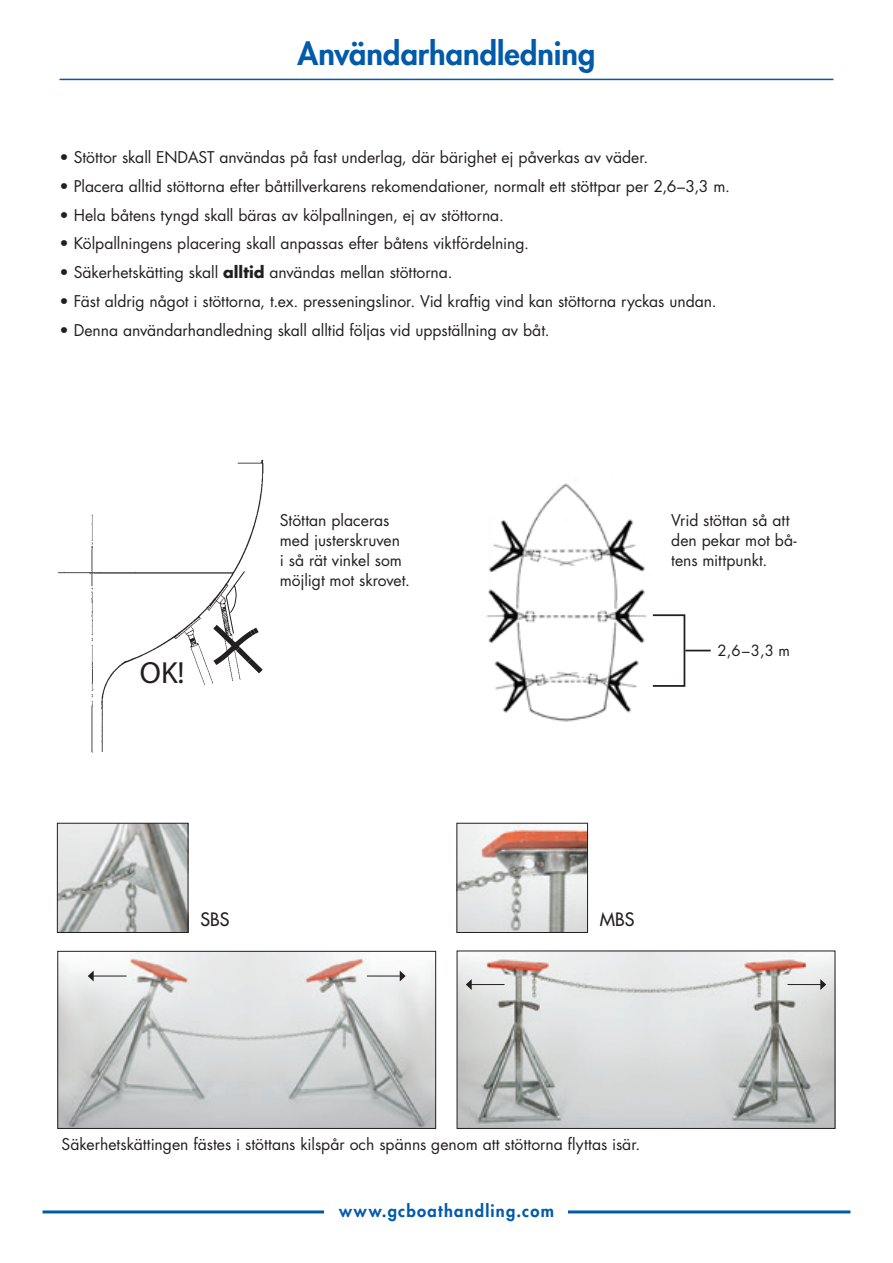
<style>
.page{position:relative;width:893px;height:1263px;background:#fff}
.page>*{position:absolute;margin:0;border:0;box-sizing:border-box;transform-origin:0 0}
.t1{font:800 30.75px "Futura LT";color:#015aaa}
.t2{font:600 30.6px "Avant Garde";color:#231f20}
.t3{font:18px "Futura LT";color:#231f20}
.t4{font:800 16.5px "Futura LT";letter-spacing:.08em;color:#015aaa}
.t5{font:15.75px/20.2px "Futura LT";color:#231f20}
.t6{font:15px "Futura LT";color:#231f20}
.s1{font-weight:700}
</style>
<div class="page">
<hr style="left:43px;top:1210px;width:807px;height:3px;background:#015aaa">
<div style="left:325px;top:1200px;width:243px;height:20px;background:#fff"></div>
<img style="left:58px;top:459px;width:206px;height:294px">
<svg style="left:213px;top:571px;width:50px;height:102px"></svg>
<img style="left:459px;top:952px;width:374px;height:175px">
<div style="left:457px;top:950px;width:378px;height:179px;border:1px solid #231f20"></div>
<img style="left:59px;top:953px;width:375px;height:174px">
<div style="left:57px;top:951px;width:379px;height:178px;border:1px solid #231f20"></div>
<img style="left:458px;top:825px;width:128px;height:106px">
<div style="left:456px;top:823px;width:132px;height:110px;border:1px solid #231f20"></div>
<img style="left:59px;top:825px;width:127px;height:106px">
<div style="left:57px;top:823px;width:131px;height:110px;border:1px solid #231f20"></div>
<hr style="left:93px;top:976px;width:33px;height:1px;background:#231f20">
<svg style="left:88px;top:970px;width:6px;height:11px"></svg>
<hr style="left:367px;top:976px;width:34px;height:1px;background:#231f20">
<svg style="left:400px;top:970px;width:6px;height:11px"></svg>
<hr style="left:471px;top:984px;width:34px;height:1px;background:#231f20">
<svg style="left:466px;top:979px;width:6px;height:11px"></svg>
<hr style="left:787px;top:984px;width:34px;height:1px;background:#231f20">
<svg style="left:820px;top:979px;width:6px;height:11px"></svg>
<img style="left:486px;top:483px;width:161px;height:239px">
<div style="left:652px;top:614px;width:33px;height:73px;border:2px solid #231f20"></div>
<svg style="left:685px;top:650px;width:26px;height:1px"></svg>
<hr style="left:60px;top:79px;width:773px;height:1px;background:#015aaa">
<p class="t1" style="left:298px;top:33px;width:299px">Användarhandledning</p>
<p class="t5" style="left:60px;top:147px;width:590px">• Stöttor skall ENDAST användas på fast underlag, där bärighet ej påverkas av väder.</p>
<p class="t5" style="left:60px;top:176px;width:672px">• Placera alltid stöttorna efter båttillverkarens rekomendationer, normalt ett stöttpar per 2,6–3,3 m.</p>
<p class="t5" style="left:60px;top:205px;width:446px">• Hela båtens tyngd skall bäras av kölpallningen, ej av stöttorna.</p>
<p class="t5" style="left:60px;top:234px;width:471px">• Kölpallningens placering skall anpassas efter båtens viktfördelning.</p>
<p class="t5" style="left:60px;top:262px;width:394px">• Säkerhetskätting skall <span class="s1">alltid</span> användas mellan stöttorna.</p>
<p class="t5" style="left:60px;top:291px;width:659px">• Fäst aldrig något i stöttorna, t.ex. presseningslinor. Vid kraftig vind kan stöttorna ryckas undan.</p>
<p class="t5" style="left:60px;top:320px;width:492px">• Denna användarhandledning skall alltid följas vid uppställning av båt.</p>
<p class="t5" style="left:280px;top:510px;width:132px">Stöttan placeras med justerskruven<br>i så rät vinkel som möjligt mot skrovet.</p>
<p class="t5" style="left:671px;top:510px;width:127px">Vrid stöttan så att den pekar mot bå&shy;tens mittpunkt.</p>
<p class="t2" style="left:140px;top:654px;width:46px">OK!</p>
<p class="t6" style="left:717px;top:641px;width:74px">2,6–3,3 m</p>
<p class="t3" style="left:201px;top:907px;width:30px">SBS</p>
<p class="t3" style="left:600px;top:907px;width:36px">MBS</p>
<p class="t5" style="left:62px;top:1134px;width:580px">Säkerhetskättingen fästes i stöttans kilspår och spänns genom att stöttorna flyttas isär.</p>
<p class="t4" style="left:339px;top:1200px;width:216px">www.gcboathandling.com</p>
</div>
